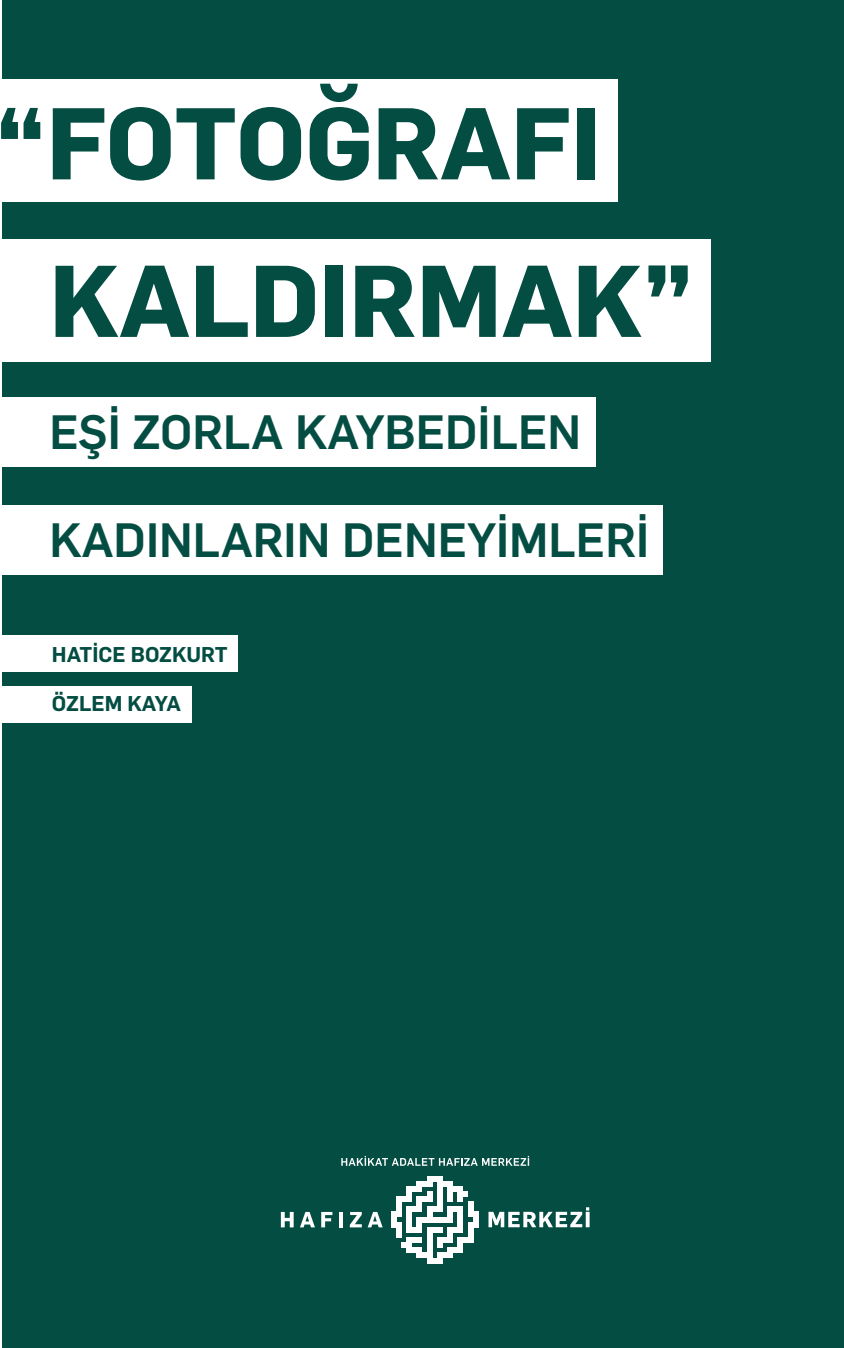
<style>
.page{position:relative;width:844px;height:1348px;background:#fff}
.page>*{position:absolute;margin:0;border:0;box-sizing:border-box;transform-origin:0 0}
.t1{font:700 99.75px/157.5px "Flama";color:#044d42}
.t2{font:500 47.25px "Flama";color:#044d42}
.t3{font:600 21px "Flama";color:#044d42}
</style>
<div class="page">
<div style="left:2px;top:0;width:842px;height:1348px;background:#044d42"></div>
<div style="left:0;top:80px;width:618px;height:122px;background:#fff"></div>
<div style="left:0;top:239px;width:710px;height:122px;background:#fff"></div>
<div style="left:0;top:397px;width:596px;height:69px;background:#fff"></div>
<div style="left:0;top:505px;width:663px;height:70px;background:#fff"></div>
<div style="left:0;top:635px;width:238px;height:37px;background:#fff"></div>
<div style="left:0;top:685px;width:192px;height:37px;background:#fff"></div>
<svg style="left:391px;top:1176px;width:87px;height:87px"></svg>
<svg style="left:281px;top:1212px;width:13px;height:15px"></svg>
<svg style="left:300px;top:1212px;width:15px;height:15px"></svg>
<svg style="left:321px;top:1212px;width:11px;height:15px"></svg>
<hr style="left:339px;top:1212px;width:4px;height:15px;background:#fff">
<svg style="left:350px;top:1212px;width:12px;height:15px"></svg>
<svg style="left:368px;top:1212px;width:15px;height:15px"></svg>
<hr style="left:586px;top:1212px;width:4px;height:15px;background:#9ebab6">
<svg style="left:488px;top:1207px;width:101px;height:20px"></svg>
<svg style="left:341px;top:1156px;width:188px;height:9px"></svg>
<h1 class="t1" style="left:49px;top:58px;width:646px;text-indent:-55px">“FOTOĞRAFI<br>KALDIRMAK”</h1>
<p class="t2" style="left:49px;top:398px;width:533px">EŞİ ZORLA KAYBEDİLEN</p>
<p class="t2" style="left:49px;top:506px;width:601px">KADINLARIN DENEYİMLERİ</p>
<p class="t3" style="left:52px;top:639px;width:177px">HATİCE BOZKURT</p>
<p class="t3" style="left:52px;top:688px;width:130px">ÖZLEM KAYA</p>
</div>
